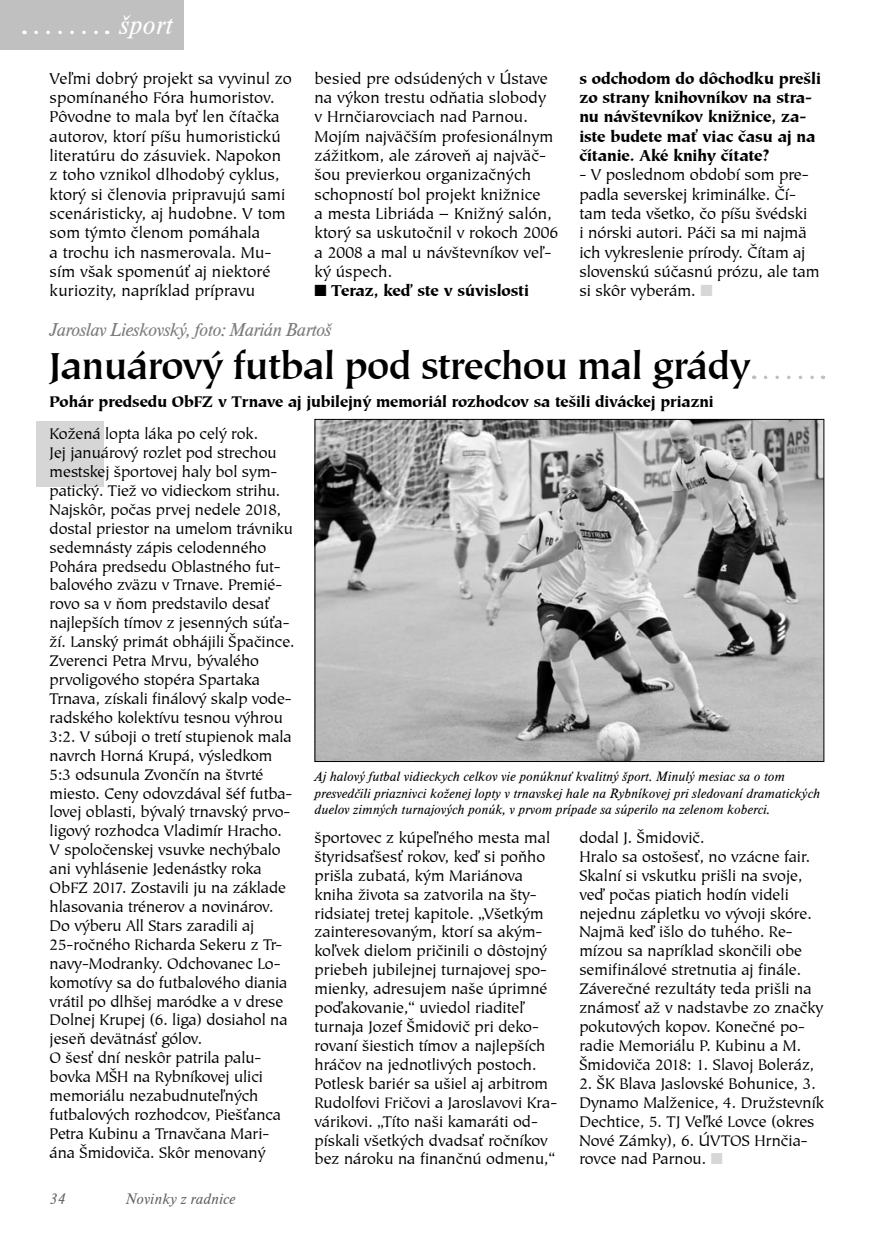
<style>
.page{position:relative;width:874px;height:1241px;background:#fff}
.page>*{position:absolute;margin:0;border:0;box-sizing:border-box;transform-origin:0 0}
.Nadpis_hlavny{font:500 38.5px "Tiepolo Itc T";color:#000}
.t1{font:28px "Timeless T Ligh Ital";color:#fff}
.autor{font:19.25px "Timeless T Ligh Ital";letter-spacing:-.03em;color:#7c7c7c}
.bezny_txt_9{font:16.1px/19.2px "Tiepolo Itc T";letter-spacing:.01em;color:#000}
.tiepolo_pltč{font:16.1px/19.2px "Tiepolo Itc T Blac";color:#000}
.bezny_txt_9-2{font:15.75px/18.9px "Tiepolo Itc T";color:#000}
.perex{font:15.75px "Tiepolo Itc T Blac";color:#000}
.t2{font:15.75px "Timeless T Ligh Ital";color:#636363}
.txt_foto_cierne{font:14px/16.8px "Timeless T Ligh Ital";color:#000}
</style>
<div class="page">
<div style="left:0;top:0;width:184px;height:50px;background:#c0c0c0"></div>
<div style="left:37px;top:420px;width:67px;height:66px;background:#d6d6d6"></div>
<img style="left:316px;top:421px;width:505px;height:338px">
<svg style="left:753px;top:375px;width:70px;height:4px"></svg>
<svg style="left:24px;top:31px;width:84px;height:3px"></svg>
<p class="t1" style="left:119px;top:9px;width:55px">šport</p>
<p class="bezny_txt_9" style="left:50px;top:68px;width:243px">Veľmi dobrý projekt sa vyvinul zo spomínaného Fóra humoristov.<br>Pôvodne to mala byť len čítačka autorov, ktorí píšu humoristickú literatúru do zásuviek. Napokon z toho vznikol dlhodobý cyklus, ktorý si členovia pripravujú sami scenáristicky, aj hudobne. V tom som týmto členom pomáhala<br>a trochu ich nasmerovala. Mu&shy;sím však spomenúť aj niektoré kuriozity, napríklad prípravu</p>
<p class="bezny_txt_9" style="left:314px;top:68px;width:245px">besied pre odsúdených v Ústave na výkon trestu odňatia slobody<br>v Hrnčiarovciach nad Parnou.<br>Mojím najväčším profesionálnym zážitkom, ale zároveň aj najväč&shy;šou previerkou organizačných schopností bol projekt knižnice<br>a mesta Libriáda – Knižný salón, ktorý sa uskutočnil v rokoch 2006 a 2008 a mal u návštevníkov veľ&shy;ký úspech.</p>
<p class="tiepolo_pltč" style="left:331px;top:281px;width:199px">Teraz, keď ste v súvislosti</p>
<p class="autor" style="left:50px;top:318px;width:283px">Jaroslav Lieskovský, foto: Marián Bartoš</p>
<p class="tiepolo_pltč" style="left:579px;top:69px;width:243px">s odchodom do dôchodku prešli zo strany knihovníkov na stra&shy;nu návštevníkov knižnice, za&shy;iste budete mať viac času aj na čítanie. Aké knihy čítate?</p>
<p class="bezny_txt_9" style="left:579px;top:165px;width:242px">- V poslednom období som pre&shy;padla severskej kriminálke. Čí&shy;tam teda všetko, čo píšu švédski<br>i nórski autori. Páči sa mi najmä ich vykreslenie prírody. Čítam aj slovenskú súčasnú prózu, ale tam si skôr vyberám.</p>
<p class="Nadpis_hlavny" style="left:50px;top:340px;width:702px">Januárový futbal pod strechou mal grády</p>
<p class="perex" style="left:50px;top:391px;width:665px">Pohár predsedu ObFZ v Trnave aj jubilejný memoriál rozhodcov sa tešili diváckej priazni</p>
<p class="bezny_txt_9-2" style="left:50px;top:424px;width:246px">Kožená lopta láka po celý rok.<br>Jej januárový rozlet pod strechou mestskej športovej haly bol sym&shy;patický. Tiež vo vidieckom strihu.<br>Najskôr, počas prvej nedele 2018, dostal priestor na umelom trávniku sedemnásty zápis celodenného Pohára predsedu Oblastného fut&shy;balového zväzu v Trnave. Premié&shy;rovo sa v ňom predstavilo desať najlepších tímov z jesenných súťa&shy;ží. Lanský primát obhájili Špačince.<br>Zverenci Petra Mrvu, bývalého prvoligového stopéra Spartaka Trnava, získali finálový skalp vode&shy;radského kolektívu tesnou výhrou 3:2. V súboji o tretí stupienok mala navrch Horná Krupá, výsledkom 5:3 odsunula Zvončín na štvrté miesto. Ceny odovzdával šéf futba&shy;lovej oblasti, bývalý trnavský prvo&shy;ligový rozhodca Vladimír Hracho.<br>V spoločenskej vsuvke nechýbalo ani vyhlásenie Jedenástky roka ObFZ 2017. Zostavili ju na základe hlasovania trénerov a novinárov.<br>Do výberu All Stars zaradili aj 25-ročného Richarda Sekeru z Tr&shy;navy-Modranky. Odchovanec Lo&shy;komotívy sa do futbalového diania vrátil po dlhšej maródke a v drese Dolnej Krupej (6. liga) dosiahol na jeseň devätnásť gólov.</p>
<p class="bezny_txt_9-2" style="left:50px;top:1048px;width:233px">O šesť dní neskôr patrila palu&shy;bovka MŠH na Rybníkovej ulici memoriálu nezabudnuteľných futbalových rozhodcov, Piešťanca<br>Petra Kubinu a Trnavčana Mari&shy;ána Šmidoviča. Skôr menovaný</p>
<p class="t2" style="left:50px;top:1189px;width:17px">34</p>
<p class="t2" style="left:126px;top:1189px;width:111px">Novinky z radnice</p>
<p class="txt_foto_cierne" style="left:314px;top:767px;width:507px">Aj halový futbal vidieckych celkov vie ponúknuť kvalitný šport. Minulý mesiac sa o tom presvedčili priaznivci koženej lopty v trnavskej hale na Rybníkovej pri sledovaní dramatických duelov zimných turnajových ponúk, v prvom prípade sa súperilo na zelenom koberci.</p>
<p class="bezny_txt_9-2" style="left:314px;top:827px;width:244px">športovec z kúpeľného mesta mal štyridsaťšesť rokov, keď si poňho prišla zubatá, kým Mariánova kniha života sa zatvorila na šty&shy;ridsiatej tretej kapitole. „Všetkým zainteresovaným, ktorí sa akým&shy;koľvek dielom pričinili o dôstojný priebeh jubilejnej turnajovej spo&shy;mienky, adresujem naše úprimné poďakovanie,“ uviedol riaditeľ turnaja Jozef Šmidovič pri deko&shy;rovaní šiestich tímov a najlepších hráčov na jednotlivých postoch.<br>Potlesk bariér sa ušiel aj arbitrom Rudolfovi Fričovi a Jaroslavovi Kra&shy;várikovi. „Títo naši kamaráti od&shy;pískali všetkých dvadsať ročníkov bez nároku na finančnú odmenu,“</p>
<p class="bezny_txt_9-2" style="left:579px;top:827px;width:127px">dodal J. Šmidovič.</p>
<p class="bezny_txt_9-2" style="left:579px;top:846px;width:245px">Hralo sa ostošesť, no vzácne fair.<br>Skalní si vskutku prišli na svoje, veď počas piatich hodín videli nejednu zápletku vo vývoji skóre.<br>Najmä keď išlo do tuhého. Re&shy;mízou sa napríklad skončili obe semifinálové stretnutia aj finále.<br>Záverečné rezultáty teda prišli na známosť až v nadstavbe zo značky pokutových kopov. Konečné po&shy;radie Memoriálu P. Kubinu a M.<br>Šmidoviča 2018: 1. Slavoj Boleráz,</p>
<p class="bezny_txt_9-2" style="left:579px;top:1073px;width:246px">2. ŠK Blava Jaslovské Bohunice, 3.<br>Dynamo Malženice, 4. Družstevník<br>Dechtice, 5. TJ Veľké Lovce (okres<br>Nové Zámky), 6. ÚVTOS Hrnčia&shy;rovce nad Parnou.</p>
</div>
